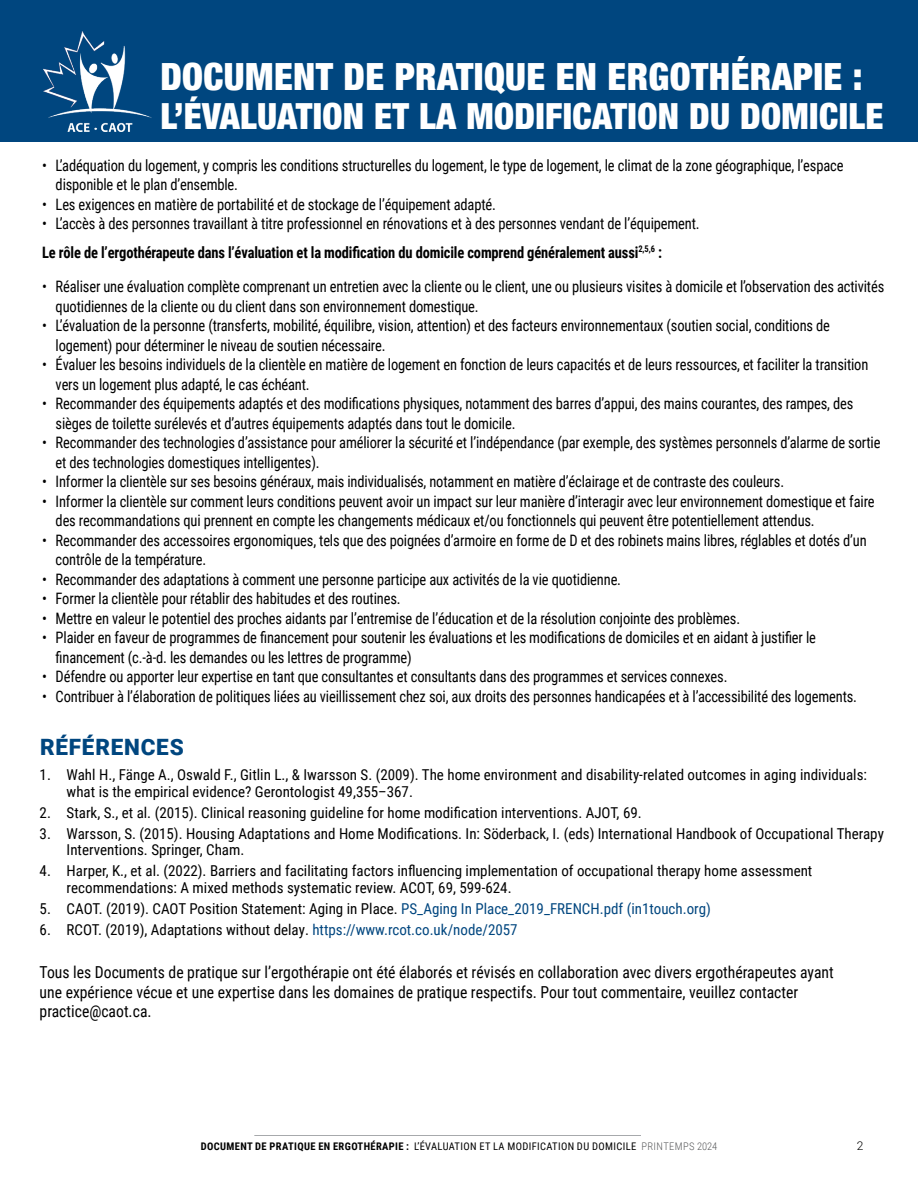
<style>
.page{position:relative;width:918px;height:1188px;background:#fff}
.page>*{position:absolute;margin:0;border:0;box-sizing:border-box;transform-origin:0 0}
.t1{font:900 condensed 37.5px "Helvetica Neue";letter-spacing:.01em;color:#fff}
.t2{font:900 condensed 36px "Helvetica Neue";letter-spacing:.01em;color:#fff}
.t3{font:900 22.5px "Roboto";letter-spacing:.035em;color:#00467f}
.t4{font:16.5px/19.5px "Roboto Condensed";color:#000;scale:.95 1}
.t5{font:15.75px/19.5px "Roboto Condensed";letter-spacing:-.01em;color:#000;scale:.92 1}
.t6{font:15px/16.5px "Roboto Condensed";color:#000}
.t7{font:300 12px "Roboto";color:#000}
.t8{font:10.5px "Roboto Condensed";letter-spacing:.035em;color:#000}
.s1{font-weight:700}
.s2{color:#00467f}
.s3{font-weight:300;color:#58595b}
</style>
<div class="page">
<hr style="left:254px;top:1135px;width:387px;height:1px;background:#a7a9ac">
<div style="left:0;top:0;width:918px;height:142px;background:#00467f"></div>
<img style="left:44px;top:32px;width:108px;height:99px">
<h1 class="t1" style="left:160px;top:46px;width:704px">DOCUMENT DE PRATIQUE EN ERGOTHÉRAPIE :</h1>
<h2 class="t2" style="left:160px;top:87px;width:725px">L’ÉVALUATION ET LA MODIFICATION DU DOMICILE</h2>
<p class="t5" style="left:56px;top:155px;width:858px;text-indent:-14px">• L’adéquation du logement, y compris les conditions structurelles du logement, le type de logement, le climat de la zone géographique, l’espace disponible et le plan d’ensemble.</p>
<p class="t5" style="left:42px;top:194px;width:495px">• Les exigences en matière de portabilité et de stockage de l’équipement adapté.</p>
<p class="t5" style="left:42px;top:209px;width:716px;line-height:28.5px">• L’accès à des personnes travaillant à titre professionnel en rénovations et à des personnes vendant de l’équipement.<br><span class="s1">Le rôle de l’ergothérapeute dans l’évaluation et la modification du domicile comprend généralement aussi</span><sup>2,5,6</sup> <span class="s1">:</span></p>
<p class="t5" style="left:56px;top:276px;width:902px;text-indent:-14px">• Réaliser une évaluation complète comprenant un entretien avec la cliente ou le client, une ou plusieurs visites à domicile et l’observation des activités quotidiennes de la cliente ou du client dans son environnement domestique.</p>
<p class="t5" style="left:56px;top:315px;width:843px;text-indent:-14px">• L’évaluation de la personne (transferts, mobilité, équilibre, vision, attention) et des facteurs environnementaux (soutien social, conditions de logement) pour déterminer le niveau de soutien nécessaire.</p>
<p class="t5" style="left:56px;top:354px;width:885px;text-indent:-14px">• Évaluer les besoins individuels de la clientèle en matière de logement en fonction de leurs capacités et de leurs ressources, et faciliter la transition vers un logement plus adapté, le cas échéant.</p>
<p class="t5" style="left:56px;top:393px;width:869px;text-indent:-14px">• Recommander des équipements adaptés et des modifications physiques, notamment des barres d’appui, des mains courantes, des rampes, des sièges de toilette surélevés et d’autres équipements adaptés dans tout le domicile.</p>
<p class="t5" style="left:56px;top:432px;width:898px;text-indent:-14px">• Recommander des technologies d’assistance pour améliorer la sécurité et l’indépendance (par exemple, des systèmes personnels d’alarme de sortie et des technologies domestiques intelligentes).</p>
<p class="t5" style="left:42px;top:471px;width:808px">• Informer la clientèle sur ses besoins généraux, mais individualisés, notamment en matière d’éclairage et de contraste des couleurs.</p>
<p class="t5" style="left:56px;top:491px;width:892px;text-indent:-14px">• Informer la clientèle sur comment leurs conditions peuvent avoir un impact sur leur manière d’interagir avec leur environnement domestique et faire des recommandations qui prennent en compte les changements médicaux et/ou fonctionnels qui peuvent être potentiellement attendus.</p>
<p class="t5" style="left:56px;top:530px;width:883px;text-indent:-14px">• Recommander des accessoires ergonomiques, tels que des poignées d’armoire en forme de D et des robinets mains libres, réglables et dotés d’un contrôle de la température.</p>
<p class="t5" style="left:42px;top:569px;width:631px">• Recommander des adaptations à comment une personne participe aux activités de la vie quotidienne.</p>
<p class="t5" style="left:42px;top:588px;width:391px">• Former la clientèle pour rétablir des habitudes et des routines.</p>
<p class="t5" style="left:42px;top:608px;width:760px">• Mettre en valeur le potentiel des proches aidants par l’entremise de l’éducation et de la résolution conjointe des problèmes.</p>
<p class="t5" style="left:56px;top:627px;width:828px;text-indent:-14px">• Plaider en faveur de programmes de financement pour soutenir les évaluations et les modifications de domiciles et en aidant à justifier le financement (c.-à-d. les demandes ou les lettres de programme)</p>
<p class="t5" style="left:42px;top:666px;width:746px">• Défendre ou apporter leur expertise en tant que consultantes et consultants dans des programmes et services connexes.</p>
<p class="t5" style="left:42px;top:686px;width:887px">• Contribuer à l’élaboration de politiques liées au vieillissement chez soi, aux droits des personnes handicapées et à l’accessibilité des logements.</p>
<h3 class="t3" style="left:40px;top:731px;width:145px">RÉFÉRENCES</h3>
<p class="t6" style="left:67px;top:766px;width:802px;text-indent:-27px">1. Wahl H., Fänge A., Oswald F., Gitlin L., &amp; Iwarsson S. (2009). The home environment and disability-related outcomes in aging individuals: what is the empirical evidence? Gerontologist 49,355–367.</p>
<p class="t6" style="left:40px;top:804px;width:604px">2. Stark, S., et al. (2015). Clinical reasoning guideline for home modification interventions. AJOT, 69.</p>
<p class="t6" style="left:67px;top:825px;width:819px;text-indent:-27px">3. Warsson, S. (2015). Housing Adaptations and Home Modifications. In: Söderback, I. (eds) International Handbook of Occupational Therapy<br>Interventions. Springer, Cham.</p>
<p class="t6" style="left:67px;top:862px;width:747px;text-indent:-27px">4. Harper, K., et al. (2022). Barriers and facilitating factors influencing implementation of occupational therapy home assessment recommendations: A mixed methods systematic review. ACOT, 69, 599-624.</p>
<p class="t6" style="left:40px;top:900px;width:673px">5. CAOT. (2019). CAOT Position Statement: Aging in Place. <span class="s2">PS_Aging In Place_2019_FRENCH.pdf (in1touch.org)</span></p>
<p class="t6" style="left:40px;top:921px;width:480px">6. RCOT. (2019), Adaptations without delay. <span class="s2">https://www.rcot.co.uk/node/2057</span></p>
<p class="t4" style="left:40px;top:962px;width:838px">Tous les Documents de pratique sur l’ergothérapie ont été élaborés et révisés en collaboration avec divers ergothérapeutes ayant une expérience vécue et une expertise dans les domaines de pratique respectifs. Pour tout commentaire, veuillez contacter practice@caot.ca.</p>
<p class="t8" style="left:201px;top:1139px;width:518px"><span class="s1">DOCUMENT DE PRATIQUE EN ERGOTHÉRAPIE :</span> L’ÉVALUATION ET LA MODIFICATION DU DOMICILE <span class="s3">PRINTEMPS 2024</span></p>
<p class="t7" style="left:857px;top:1138px;width:8px">2</p>
</div>
